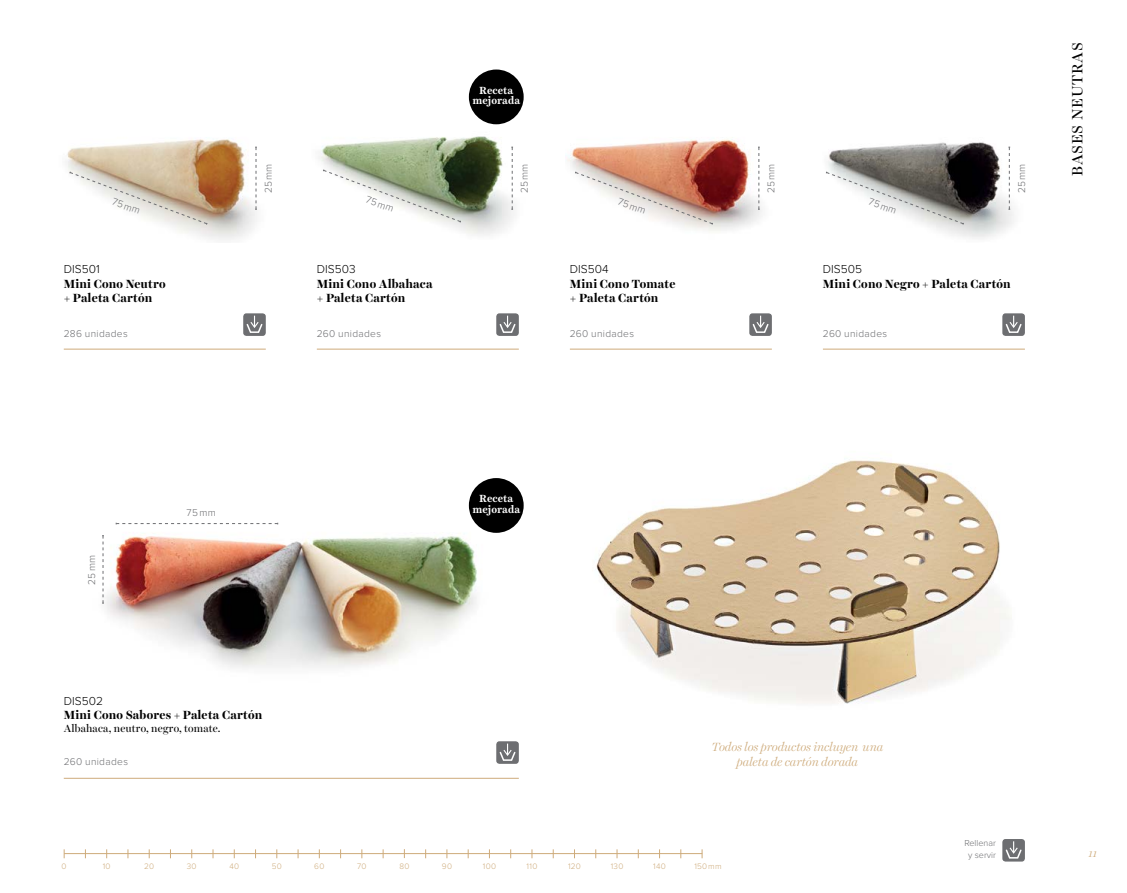
<style>
.page{position:relative;width:1127px;height:893px;background:#fff}
.page>*{position:absolute;margin:0;border:0;box-sizing:border-box;transform-origin:0 0}
.t1{font:15px "Harriet Display";letter-spacing:.06em;color:#000}
.t2{font:700 12px/14.4px "Harriet Display";letter-spacing:.015em;color:#000}
.t3{font:italic 300 12px "Harriet Display";letter-spacing:-.005em;color:#ceab7b}
.t4{font:300 12px "Proxima Nova";color:#000}
.t5{font:italic 300 11.1px "Harriet Display";color:#ceab7b}
.t6{font:10.5px "Harriet Display";letter-spacing:.015em;color:#000}
.t7{font:700 10.5px/10.5px "Harriet Text";color:#fff;text-align:center}
.t8{font:300 10.2px "Proxima Nova";letter-spacing:.03em;color:#6d6e71}
.t9{font:300 9px/12px "Proxima Nova";color:#6d6e71;text-align:center}
.t10{font:300 8.25px "Proxima Nova";letter-spacing:.04em;color:#ceab7b}
</style>
<div class="page">
<hr style="left:64px;top:853px;width:638px;height:1px;background:#ceab7b">
<img style="left:319px;top:117px;width:196px;height:118px">
<img style="left:66px;top:139px;width:191px;height:101px">
<img style="left:567px;top:139px;width:195px;height:92px">
<img style="left:828px;top:142px;width:186px;height:97px">
<img style="left:596px;top:460px;width:416px;height:244px">
<hr style="left:64px;top:349px;width:202px;height:1px;background:#ceab7b">
<hr style="left:64px;top:778px;width:455px;height:1px;background:#ceab7b">
<hr style="left:317px;top:349px;width:202px;height:1px;background:#ceab7b">
<hr style="left:570px;top:349px;width:202px;height:1px;background:#ceab7b">
<hr style="left:823px;top:349px;width:202px;height:1px;background:#ceab7b">
<img style="left:106px;top:478px;width:412px;height:190px">
<svg style="left:1002px;top:839px;width:23px;height:23px"></svg>
<svg style="left:496px;top:741px;width:23px;height:23px"></svg>
<svg style="left:1002px;top:313px;width:23px;height:23px"></svg>
<svg style="left:749px;top:313px;width:23px;height:23px"></svg>
<svg style="left:496px;top:313px;width:23px;height:23px"></svg>
<svg style="left:243px;top:313px;width:23px;height:23px"></svg>
<svg style="left:102px;top:535px;width:2px;height:69px"></svg>
<svg style="left:116px;top:523px;width:162px;height:1px"></svg>
<svg style="left:69px;top:171px;width:139px;height:54px"></svg>
<svg style="left:323px;top:169px;width:138px;height:54px"></svg>
<svg style="left:575px;top:171px;width:138px;height:54px"></svg>
<svg style="left:826px;top:171px;width:138px;height:54px"></svg>
<svg style="left:255px;top:147px;width:2px;height:63px"></svg>
<svg style="left:511px;top:147px;width:2px;height:63px"></svg>
<svg style="left:758px;top:147px;width:2px;height:63px"></svg>
<svg style="left:1008px;top:147px;width:2px;height:63px"></svg>
<div style="left:469px;top:70px;width:55px;height:54px;background:#000;border-radius:50%"></div>
<div style="left:469px;top:478px;width:55px;height:55px;background:#000;border-radius:50%"></div>
<p class="t7" style="left:472px;top:85px;width:49px">Receta mejorada</p>
<p class="t8" style="left:264px;top:193px;width:31px;rotate:-90deg">25mm</p>
<p class="t8" style="left:520px;top:193px;width:31px;rotate:-90deg">25mm</p>
<p class="t8" style="left:766px;top:193px;width:31px;rotate:-90deg">25mm</p>
<p class="t8" style="left:1017px;top:193px;width:31px;rotate:-90deg">25mm</p>
<p class="t8" style="left:114px;top:197px;width:30px;rotate:20deg">75mm</p>
<p class="t8" style="left:368px;top:195px;width:30px;rotate:20deg">75mm</p>
<p class="t8" style="left:620px;top:197px;width:30px;rotate:20deg">75mm</p>
<p class="t8" style="left:871px;top:197px;width:30px;rotate:20deg">75mm</p>
<p class="t4" style="left:64px;top:264px;width:37px">DIS501</p>
<p class="t2" style="left:64px;top:276px;width:103px">Mini Cono Neutro + Paleta Cartón</p>
<p class="t4" style="left:317px;top:264px;width:40px">DIS503</p>
<p class="t2" style="left:317px;top:276px;width:117px">Mini Cono Albahaca + Paleta Cartón</p>
<p class="t4" style="left:570px;top:264px;width:40px">DIS504</p>
<p class="t2" style="left:570px;top:276px;width:107px">Mini Cono Tomate + Paleta Cartón</p>
<p class="t4" style="left:823px;top:264px;width:41px">DIS505</p>
<p class="t2" style="left:823px;top:276px;width:189px">Mini Cono Negro + Paleta Cartón</p>
<p class="t8" style="left:64px;top:329px;width:65px">286 unidades</p>
<p class="t8" style="left:317px;top:329px;width:66px">260 unidades</p>
<p class="t8" style="left:570px;top:329px;width:66px">260 unidades</p>
<p class="t8" style="left:823px;top:329px;width:66px">260 unidades</p>
<p class="t1" style="left:1066px;top:176px;width:135px;rotate:-90deg">BASES NEUTRAS</p>
<p class="t8" style="left:87px;top:584px;width:31px;rotate:-90deg">25mm</p>
<p class="t8" style="left:187px;top:508px;width:31px">75 mm</p>
<p class="t4" style="left:64px;top:695px;width:41px">DIS502</p>
<p class="t2" style="left:64px;top:707px;width:200px">Mini Cono Sabores + Paleta Cartón</p>
<p class="t6" style="left:64px;top:721px;width:158px">Albahaca, neutro, negro, tomate.</p>
<p class="t7" style="left:472px;top:493px;width:49px">Receta mejorada</p>
<p class="t3" style="left:711px;top:739px;width:173px">Todos los productos incluyen una</p>
<p class="t8" style="left:64px;top:757px;width:66px">260 unidades</p>
<p class="t3" style="left:736px;top:753px;width:123px">paleta de cartón dorada</p>
<p class="t10" style="left:62px;top:863px;width:7px">0</p>
<p class="t10" style="left:103px;top:863px;width:9px">10</p>
<p class="t10" style="left:144px;top:863px;width:11px">20</p>
<p class="t10" style="left:187px;top:863px;width:11px">30</p>
<p class="t10" style="left:229px;top:863px;width:11px">40</p>
<p class="t10" style="left:272px;top:863px;width:12px">50</p>
<p class="t10" style="left:314px;top:863px;width:12px">60</p>
<p class="t10" style="left:357px;top:863px;width:11px">70</p>
<p class="t10" style="left:399px;top:863px;width:12px">80</p>
<p class="t10" style="left:442px;top:863px;width:12px">90</p>
<p class="t10" style="left:483px;top:863px;width:15px">100</p>
<p class="t10" style="left:526px;top:863px;width:12px">110</p>
<p class="t10" style="left:568px;top:863px;width:14px">120</p>
<p class="t10" style="left:611px;top:863px;width:14px">130</p>
<p class="t10" style="left:653px;top:863px;width:14px">140</p>
<p class="t10" style="left:694px;top:863px;width:29px">150mm</p>
<p class="t9" style="left:964px;top:837px;width:33px">Rellenar y servir</p>
<p class="t5" style="left:1088px;top:846px;width:11px">11</p>
</div>
